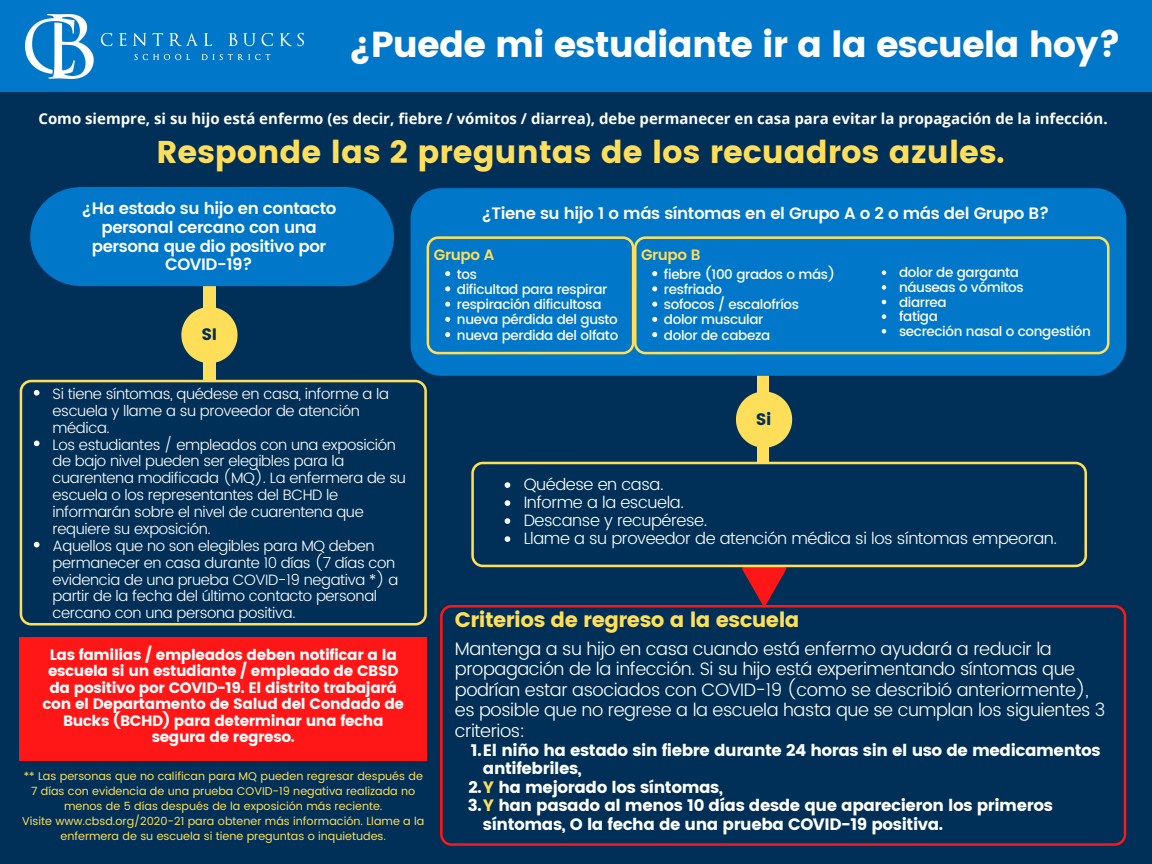
<style>
.page{position:relative;width:1152px;height:864px;background:#003057}
.page>*{position:absolute;margin:0;border:0;box-sizing:border-box;transform-origin:0 0}
.t1{font:36px "Poppins";letter-spacing:-.025em;color:#fff}
.t2{font:31.5px "Poppins";color:#ffde59}
.t3{font:21px "Poppins";letter-spacing:-.025em;color:#ffde59}
.t4{font:300 18px/20.5px "Poppins";letter-spacing:-.025em;color:#fff}
.t5{font:16.65px "Poppins";color:#003057}
.t6{font:16.5px/18.5px "Poppins";letter-spacing:-.025em;color:#fff}
.t7{font:600 16.5px/18.6px "Poppins";letter-spacing:-.025em;color:#fff;text-align:center}
.t8{font:300 16.5px "Poppins";letter-spacing:-.025em;color:#fff}
.t9{font:15.15px/16.5px "Poppins";letter-spacing:-.025em;color:#fff;text-align:center}
.t10{font:300 15px/16.8px "Poppins";letter-spacing:-.025em;color:#fff}
.t11{font:700 15px "Open Sans";color:#fff}
.t12{font:600 15px "Poppins";letter-spacing:-.025em;color:#ffde59}
.t13{font:500 13.5px "Poppins";letter-spacing:-.025em;color:#fff}
.t14{font:11.25px/15px "Poppins";color:#ffde59;text-align:center}
.s1{color:#ffde59}
</style>
<div class="page">
<div style="left:0;top:0;width:1152px;height:92px;background:#0077c8"></div>
<svg style="left:20px;top:380px;width:407px;height:246px"></svg>
<div style="left:203px;top:276px;width:13px;height:105px;background:#ffde59"></div>
<div style="left:30px;top:187px;width:364px;height:99px;background:#0077c8;border-radius:49px"></div>
<svg style="left:181px;top:307px;width:57px;height:56px"></svg>
<div style="left:757px;top:363px;width:12px;height:100px;background:#ffde59"></div>
<div style="left:411px;top:188px;width:715px;height:188px;background:#0077c8;border-radius:31px"></div>
<svg style="left:634px;top:236px;width:476px;height:118px"></svg>
<svg style="left:742px;top:567px;width:45px;height:38px"></svg>
<svg style="left:471px;top:462px;width:616px;height:105px"></svg>
<svg style="left:736px;top:392px;width:56px;height:56px"></svg>
<svg style="left:440px;top:605px;width:686px;height:241px"></svg>
<img style="left:25px;top:15px;width:278px;height:64px">
<div style="left:20px;top:637px;width:407px;height:124px;background:#ff1616"></div>
<svg style="left:652px;top:271px;width:5px;height:5px"></svg>
<svg style="left:652px;top:286px;width:5px;height:5px"></svg>
<svg style="left:652px;top:302px;width:5px;height:5px"></svg>
<svg style="left:652px;top:317px;width:5px;height:5px"></svg>
<svg style="left:652px;top:332px;width:5px;height:5px"></svg>
<svg style="left:505px;top:482px;width:5px;height:6px"></svg>
<svg style="left:505px;top:500px;width:5px;height:6px"></svg>
<svg style="left:505px;top:518px;width:5px;height:6px"></svg>
<svg style="left:505px;top:536px;width:5px;height:6px"></svg>
<svg style="left:34px;top:390px;width:5px;height:6px"></svg>
<svg style="left:34px;top:441px;width:5px;height:5px"></svg>
<svg style="left:34px;top:542px;width:5px;height:5px"></svg>
<svg style="left:427px;top:236px;width:207px;height:118px"></svg>
<svg style="left:882px;top:256px;width:4px;height:4px"></svg>
<svg style="left:882px;top:271px;width:4px;height:4px"></svg>
<svg style="left:882px;top:285px;width:4px;height:5px"></svg>
<svg style="left:882px;top:300px;width:4px;height:4px"></svg>
<svg style="left:882px;top:314px;width:4px;height:5px"></svg>
<svg style="left:882px;top:329px;width:4px;height:5px"></svg>
<p class="t1" style="left:348px;top:24px;width:774px">¿Puede mi estudiante ir a la escuela hoy?</p>
<p class="t11" style="left:38px;top:108px;width:1071px">Como siempre, si su hijo está enfermo (es decir, fiebre / vómitos / diarrea), debe permanecer en casa para evitar la propagación de la infección.</p>
<p class="t2" style="left:157px;top:134px;width:850px">Responde las 2 preguntas de los recuadros azules.</p>
<p class="t7" style="left:82px;top:199px;width:256px">¿Ha estado su hijo en contacto</p>
<p class="t7" style="left:481px;top:204px;width:570px">¿Tiene su hijo 1 o más síntomas en el Grupo A o 2 o más del Grupo B?</p>
<p class="t7" style="left:92px;top:218px;width:236px">personal cercano con una persona que dio positivo por<br>COVID-19?</p>
<p class="t12" style="left:434px;top:246px;width:62px">Grupo A</p>
<p class="t12" style="left:641px;top:246px;width:61px">Grupo B</p>
<p class="t13" style="left:664px;top:266px;width:173px">fiebre (100 grados o más)</p>
<p class="t13" style="left:664px;top:281px;width:60px">resfriado</p>
<p class="t13" style="left:664px;top:297px;width:137px">sofocos / escalofríos</p>
<p class="t13" style="left:664px;top:312px;width:101px">dolor muscular</p>
<p class="t13" style="left:664px;top:327px;width:108px">dolor de cabeza</p>
<p class="t13" style="left:899px;top:265px;width:122px">dolor de garganta</p>
<p class="t13" style="left:899px;top:279px;width:126px">náuseas o vómitos</p>
<p class="t13" style="left:899px;top:294px;width:49px">diarrea</p>
<p class="t13" style="left:899px;top:309px;width:40px">fatiga</p>
<p class="t13" style="left:899px;top:323px;width:193px">secreción nasal o congestión</p>
<p class="t13" style="left:457px;top:266px;width:22px">tos</p>
<p class="t13" style="left:457px;top:281px;width:152px">dificultad para respirar</p>
<p class="t13" style="left:457px;top:297px;width:146px">respiración dificultosa</p>
<p class="t13" style="left:457px;top:312px;width:163px">nueva pérdida del gusto</p>
<p class="t13" style="left:457px;top:327px;width:163px">nueva perdida del olfato</p>
<p class="t5" style="left:201px;top:325px;width:17px">SI</p>
<p class="t10" style="left:53px;top:385px;width:338px">Si tiene síntomas, quédese en casa, informe a la escuela y llame a su proveedor de atención médica.</p>
<p class="t10" style="left:53px;top:436px;width:355px">Los estudiantes / empleados con una exposición de bajo nivel pueden ser elegibles para la cuarentena modificada (MQ). La enfermera de su escuela o los representantes del BCHD le informarán sobre el nivel de cuarentena que requiere su exposición.</p>
<p class="t10" style="left:53px;top:537px;width:347px">Aquellos que no son elegibles para MQ deben permanecer en casa durante 10 días (7 días con evidencia de una prueba COVID-19 negativa *) a partir de la fecha del último contacto personal cercano con una persona positiva.</p>
<p class="t9" style="left:43px;top:646px;width:363px">Las familias / empleados deben notificar a la escuela si un estudiante / empleado de CBSD da positivo por COVID-19. El distrito trabajará con el Departamento de Salud del Condado de Bucks (BCHD) para determinar una fecha segura de regreso.</p>
<p class="t14" style="left:24px;top:769px;width:401px">** Las personas que no califican para MQ pueden regresar después de<br>7 días con evidencia de una prueba COVID-19 negativa realizada no menos de 5 días después de la exposición más reciente.</p>
<p class="t14" style="left:22px;top:814px;width:404px">Visite www.cbsd.org/2020-21 para obtener más información. Llame a la enfermera de su escuela si tiene preguntas o inquietudes.</p>
<p class="t5" style="left:756px;top:409px;width:17px">Si</p>
<p class="t8" style="left:524px;top:475px;width:141px">Quédese en casa.</p>
<p class="t8" style="left:524px;top:493px;width:162px">Informe a la escuela.</p>
<p class="t8" style="left:524px;top:511px;width:185px">Descanse y recupérese.</p>
<p class="t8" style="left:524px;top:529px;width:535px">Llame a su proveedor de atención médica si los síntomas empeoran.</p>
<p class="t3" style="left:455px;top:608px;width:346px">Criterios de regreso a la escuela</p>
<p class="t4" style="left:455px;top:638px;width:652px">Mantenga a su hijo en casa cuando está enfermo ayudará a reducir la propagación de la infección. Si su hijo está experimentando síntomas que podrían estar asociados con COVID-19 (como se describió anteriormente), es posible que no regrese a la escuela hasta que se cumplan los siguientes 3 criterios:</p>
<p class="t6" style="left:483px;top:741px;width:619px;text-indent:-12px">1.El niño ha estado sin fiebre durante 24 horas sin el uso de medicamentos antifebriles,</p>
<p class="t6" style="left:468px;top:778px;width:256px">2.<span class="s1">Y</span> ha mejorado los síntomas,</p>
<p class="t6" style="left:483px;top:797px;width:571px;text-indent:-15px">3.<span class="s1">Y</span> han pasado al menos 10 días desde que aparecieron los primeros síntomas, O la fecha de una prueba COVID-19 positiva.</p>
</div>
